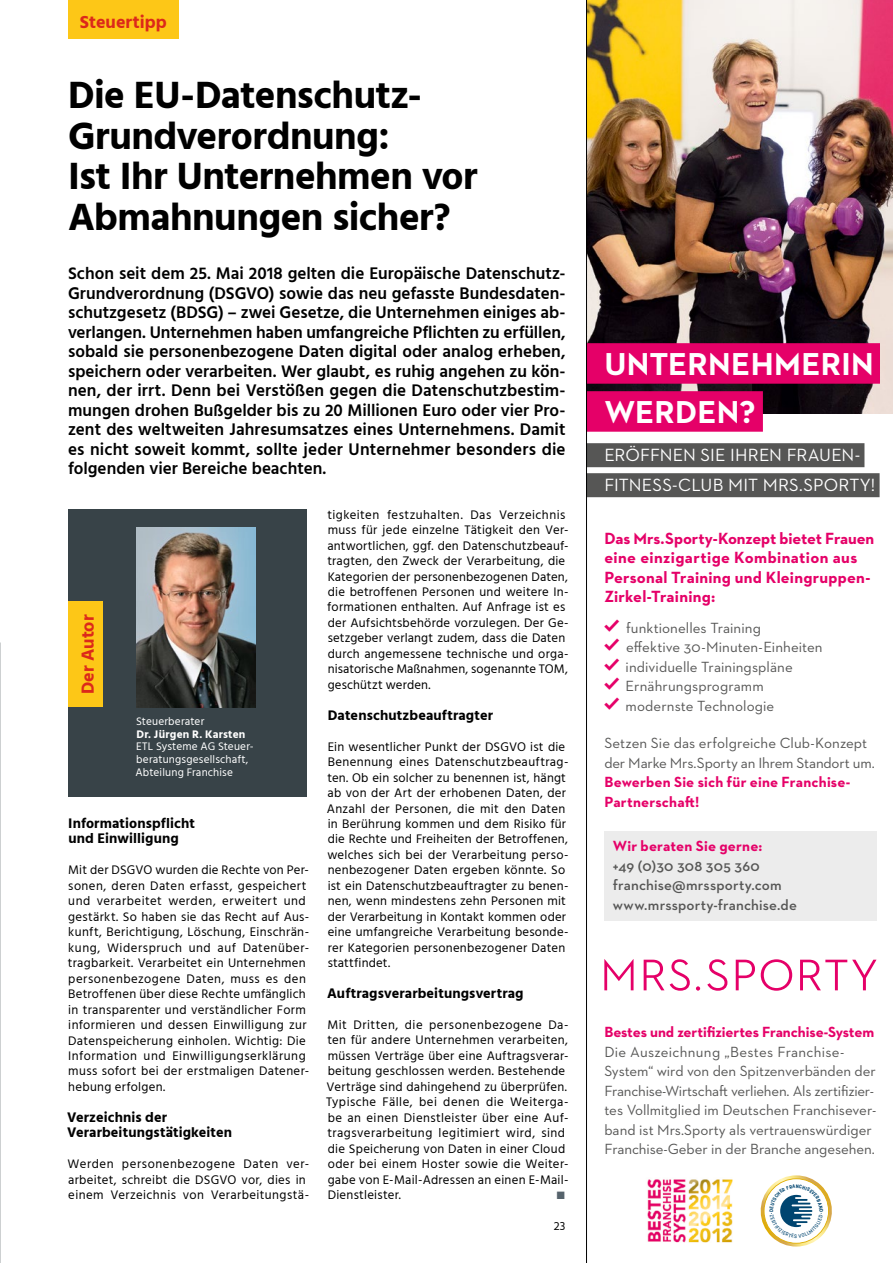
<style>
.page{position:relative;width:893px;height:1263px;background:#fff}
.page>*{position:absolute;margin:0;border:0;box-sizing:border-box;transform-origin:0 0}
.t1{font:700 39px/40.5px "Hind Madurai";letter-spacing:-.015em;color:#000}
.t2{font:700 32.25px/48px "Neutraface 2 Text";letter-spacing:.005em;color:#fff}
.t3{font:18px/30px "Neutraface 2 Text";letter-spacing:.005em;color:#fff}
.t4{font:700 18px "Hind Madurai";color:#dc291a}
.t5{font:600 17.25px/19.5px "Hind Madurai";letter-spacing:.005em;color:#000;text-align:justify}
.t6{font:700 16.5px/19.5px "Neutraface 2 Text";letter-spacing:.015em;color:#e50068}
.t7{font:15px/19.5px "Neutraface 2 Text";color:#565655}
.t8{font:700 15px/19.5px "Neutraface 2 Text";letter-spacing:.005em;color:#e50068}
.t9{font:600 15px/19.5px "Neutraface 2 Text";letter-spacing:.01em;color:#565655}
.t10{font:700 14.25px/15.5px "Hind Madurai";letter-spacing:.01em;color:#000}
.t11{font:12.75px/15.5px "Hind Madurai";letter-spacing:.02em;color:#000}
.t12{font:12px "Hind Madurai";color:#000}
.t13{font:11.25px/12.8px "Hind Madurai";letter-spacing:.015em;color:#fff}
.t14{font:700 11.25px "Hind Madurai";letter-spacing:.02em;color:#fff}
.t15{font:10.5px "Spe Num Mat";color:#56636c}
</style>
<div class="page">
<img style="left:587px;top:0;width:306px;height:413px">
<div style="left:587px;top:343px;width:301px;height:41px;background:#e50068"></div>
<div style="left:587px;top:391px;width:176px;height:41px;background:#e50068"></div>
<div style="left:587px;top:443px;width:277px;height:24px;background:#565655"></div>
<div style="left:587px;top:473px;width:293px;height:24px;background:#565655"></div>
<svg style="left:604px;top:959px;width:29px;height:31px"></svg>
<svg style="left:644px;top:960px;width:20px;height:30px"></svg>
<svg style="left:670px;top:959px;width:20px;height:32px"></svg>
<svg style="left:696px;top:986px;width:4px;height:5px"></svg>
<svg style="left:707px;top:959px;width:20px;height:32px"></svg>
<svg style="left:736px;top:960px;width:19px;height:30px"></svg>
<svg style="left:761px;top:959px;width:31px;height:32px"></svg>
<svg style="left:800px;top:960px;width:76px;height:30px"></svg>
<div style="left:604px;top:831px;width:272px;height:89px;background:#ececec"></div>
<img style="left:647px;top:1179px;width:86px;height:64px">
<div style="left:881px;top:279px;width:12px;height:136px;background:#eeded7"></div>
<hr style="left:586px;top:0;width:1px;height:1263px;background:#000">
<div style="left:68px;top:0;width:111px;height:38px;background:#fdc717"></div>
<div style="left:68px;top:509px;width:238px;height:288px;background:#384348"></div>
<div style="left:68px;top:602px;width:34px;height:105px;background:#fdc717"></div>
<img style="left:136px;top:527px;width:119px;height:180px">
<svg style="left:760px;top:1175px;width:72px;height:71px"></svg>
<h3 class="t4" style="left:80px;top:10px;width:88px">Steuertipp</h3>
<h1 class="t1" style="left:68px;top:77px;width:411px">Die EU-Datenschutz-<br>Grundverordnung:<br>Ist Ihr Unternehmen vor<br>Abmahnungen sicher?</h1>
<p class="t5" style="left:68px;top:265px;width:499px">Schon seit dem 25. Mai 2018 gelten die Europäische Datenschutz-Grundverordnung (DSGVO) sowie das neu gefasste Bundesdaten&shy;schutzgesetz (BDSG) – zwei Gesetze, die Unternehmen einiges ab&shy;verlangen. Unternehmen haben umfangreiche Pflichten zu erfüllen, sobald sie personenbezogene Daten digital oder analog erheben, speichern oder verarbeiten. Wer glaubt, es ruhig angehen zu kön&shy;nen, der irrt. Denn bei Verstößen gegen die Datenschutzbestim&shy;mungen drohen Bußgelder bis zu 20 Millionen Euro oder vier Pro&shy;zent des weltweiten Jahresumsatzes eines Unternehmens. Damit es nicht soweit kommt, sollte jeder Unternehmer besonders die folgenden vier Bereiche beachten.</p>
<h3 class="t4" style="left:76px;top:694px;width:81px;rotate:-90deg">Der Autor</h3>
<p class="t13" style="left:136px;top:715px;width:70px">Steuerberater</p>
<p class="t14" style="left:136px;top:726px;width:111px">Dr. Jürgen R. Karsten</p>
<p class="t13" style="left:136px;top:741px;width:120px">ETL Systeme AG Steuer&shy;beratungsgesellschaft,<br>Abteilung Franchise</p>
<p class="t10" style="left:68px;top:816px;width:128px">Informationspflicht und Einwilligung</p>
<p class="t11" style="left:68px;top:863px;width:243px">Mit der DSGVO wurden die Rechte von Per&shy;sonen, deren Daten erfasst, gespeichert und verarbeitet werden, erweitert und gestärkt. So haben sie das Recht auf Aus&shy;kunft, Berichtigung, Löschung, Einschrän&shy;kung, Widerspruch und auf Datenüber&shy;tragbarkeit. Verarbeitet ein Unternehmen personenbezogene Daten, muss es den Betroffenen über diese Rechte umfänglich in transparenter und verständlicher Form informieren und dessen Einwilligung zur Datenspeicherung einholen. Wichtig: Die Information und Einwilligungserklärung muss sofort bei der erstmaligen Datener&shy;hebung erfolgen.</p>
<p class="t10" style="left:67px;top:1110px;width:167px">Verzeichnis der<br>Verarbeitungstätigkeiten</p>
<p class="t11" style="left:68px;top:1157px;width:243px">Werden personenbezogene Daten ver&shy;arbeitet, schreibt die DSGVO vor, dies in einem Verzeichnis von Verarbeitungstä-</p>
<p class="t11" style="left:327px;top:507px;width:243px">tigkeiten festzuhalten. Das Verzeichnis muss für jede einzelne Tätigkeit den Ver&shy;antwortlichen, ggf. den Datenschutzbeauf&shy;tragten, den Zweck der Verarbeitung, die Kategorien der personenbezogenen Daten, die betroffenen Personen und weitere In&shy;formationen enthalten. Auf Anfrage ist es der Aufsichtsbehörde vorzulegen. Der Ge&shy;setzgeber verlangt zudem, dass die Daten durch angemessene technische und orga&shy;nisatorische Maßnahmen, sogenannte TOM, geschützt werden.</p>
<p class="t10" style="left:328px;top:708px;width:167px">Datenschutzbeauftragter</p>
<p class="t11" style="left:327px;top:739px;width:243px">Ein wesentlicher Punkt der DSGVO ist die Benennung eines Datenschutzbeauftrag&shy;ten. Ob ein solcher zu benennen ist, hängt ab von der Art der erhobenen Daten, der Anzahl der Personen, die mit den Daten in Berührung kommen und dem Risiko für die Rechte und Freiheiten der Betroffenen, welches sich bei der Verarbeitung perso&shy;nenbezogener Daten ergeben könnte. So ist ein Datenschutzbeauftragter zu benen&shy;nen, wenn mindestens zehn Personen mit der Verarbeitung in Kontakt kommen oder eine umfangreiche Verarbeitung besonde&shy;rer Kategorien personenbezogener Daten stattfindet.</p>
<p class="t10" style="left:327px;top:986px;width:198px">Auftragsverarbeitungsvertrag</p>
<p class="t11" style="left:326px;top:1018px;width:244px">Mit Dritten, die personenbezogene Da&shy;ten für andere Unternehmen verarbeiten, müssen Verträge über eine Auftragsverar&shy;beitung geschlossen werden. Bestehende Verträge sind dahingehend zu überprüfen.<br>Typische Fälle, bei denen die Weiterga&shy;be an einen Dienstleister über eine Auf&shy;tragsverarbeitung legitimiert wird, sind die Speicherung von Daten in einer Cloud oder bei einem Hoster sowie die Weiter&shy;gabe von E-Mail-Adressen an einen E-Mail-Dienstleister.</p>
<p class="t15" style="left:557px;top:1190px;width:9px">y</p>
<p class="t12" style="left:554px;top:1219px;width:13px">23</p>
<h2 class="t2" style="left:604px;top:339px;width:271px">UNTERNEHMERIN<br>WERDEN?</h2>
<h3 class="t3" style="left:604px;top:440px;width:272px">ERÖFFNEN SIE IHREN FRAUEN-<br>FITNESS-CLUB MIT MRS.SPORTY!</h3>
<p class="t6" style="left:604px;top:528px;width:271px">Das Mrs.Sporty-Konzept bietet Frauen eine einzigartige Kombination aus<br>Personal Training und Kleingruppen-<br>Zirkel-Training:</p>
<p class="t7" style="left:626px;top:618px;width:199px">funktionelles Training<br>effektive 30-Minuten-Einheiten individuelle Trainingspläne<br>Ernährungsprogramm modernste Technologie</p>
<p class="t7" style="left:604px;top:733px;width:272px">Setzen Sie das erfolgreiche Club-Konzept der Marke Mrs.Sporty an Ihrem Standort um.</p>
<p class="t8" style="left:604px;top:772px;width:248px">Bewerben Sie sich für eine Franchise-<br>Partnerschaft!</p>
<p class="t8" style="left:613px;top:836px;width:151px">Wir beraten Sie gerne:</p>
<p class="t9" style="left:613px;top:855px;width:186px">+49 (0)30 308 305 360 franchise@mrssporty.com www.mrssporty-franchise.de</p>
<p class="t8" style="left:604px;top:1022px;width:271px">Bestes und zertifiziertes Franchise-System</p>
<p class="t7" style="left:604px;top:1041px;width:273px">Die Auszeichnung „Bestes Franchise-System“ wird von den Spitzenverbänden der Franchise-Wirtschaft verliehen. Als zertifizier&shy;tes Vollmitglied im Deutschen Franchisever&shy;band ist Mrs.Sporty als vertrauenswürdiger Franchise-Geber in der Branche angesehen.</p>
</div>
